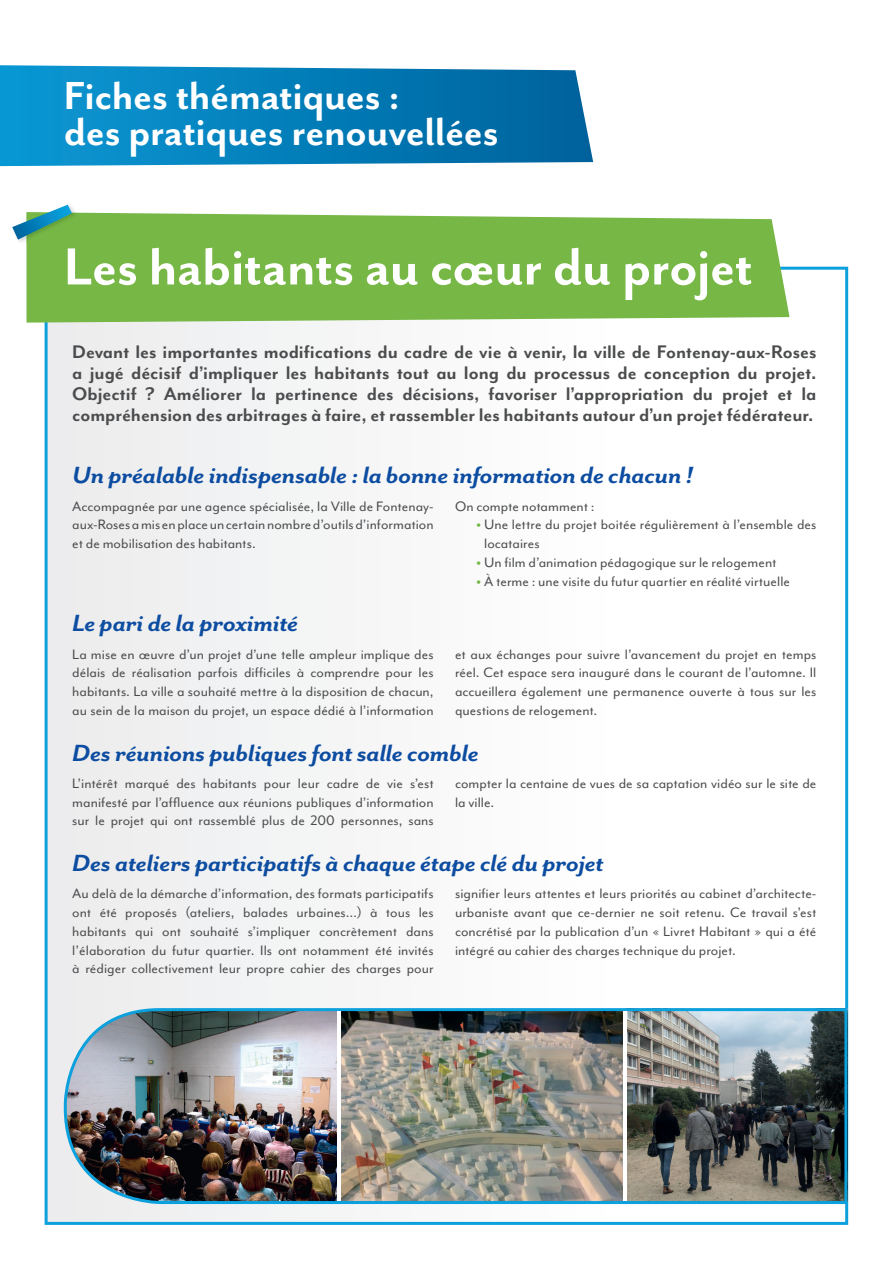
<style>
.page{position:relative;width:893px;height:1263px;background:#fff}
.page>*{position:absolute;margin:0;border:0;box-sizing:border-box;transform-origin:0 0}
.t1{font:700 60px "Mr Eaves San OT";letter-spacing:-.01em;color:#fff}
.t2{font:700 45px/36px "Mr Eaves San OT";letter-spacing:-.01em;color:#fff}
.t3{font:italic 700 27px "Mr Eaves San OT";letter-spacing:-.01em;color:#0d4da1;scale:1.08 1}
.t4{font:700 21px/21px "Mr Eaves Mod OT";letter-spacing:-.005em;color:#4b4c4d;text-align:justify}
.t5{font:15.75px/18.8px "Mr Eaves Mod OT";letter-spacing:.005em;color:#4b4c4d;text-align:justify}
.s1{font-weight:800;color:#76b745}
</style>
<div class="page">
<div style="left:46px;top:268px;width:801px;height:955px;background:linear-gradient(to right,#ededee,#fff)"></div>
<svg style="left:27px;top:212px;width:762px;height:111px;background:#7fbc52"></svg>
<img style="left:18px;top:204px;width:56px;height:40px">
<img style="left:27px;top:212px;width:50px;height:32px">
<svg style="left:12px;top:205px;width:60px;height:35px"></svg>
<img style="left:62px;top:1007px;width:787px;height:198px">
<hr style="left:338px;top:1011px;width:3px;height:190px;background:#fff">
<hr style="left:623px;top:1011px;width:4px;height:190px;background:#fff">
<svg style="left:0;top:65px;width:593px;height:101px;background:#1385bd"></svg>
<h2 class="t2" style="left:64px;top:78px;width:436px">Fiches thématiques :<br>des pratiques renouvellées</h2>
<h1 class="t1" style="left:64px;top:234px;width:691px">Les habitants au cœur du projet</h1>
<p class="t4" style="left:72px;top:341px;width:746px">Devant les importantes modifications du cadre de vie à venir, la ville de Fontenay-aux-Roses a jugé décisif d’impliquer les habitants tout au long du processus de conception du projet.<br>Objectif ? Améliorer la pertinence des décisions, favoriser l’appropriation du projet et la compréhension des arbitrages à faire, et rassembler les habitants autour d’un projet fédérateur.</p>
<h3 class="t3" style="left:72px;top:461px;width:576px">Un préalable indispensable : la bonne information de chacun !</h3>
<p class="t5" style="left:72px;top:497px;width:363px">Accompagnée par une agence spécialisée, la Ville de Fontenay&shy;aux-Roses a mis en place un certain nombre d’outils d’information et de mobilisation des habitants.</p>
<p class="t5" style="left:455px;top:497px;width:141px">On compte notamment :</p>
<p class="t5" style="left:484px;top:515px;width:334px;text-indent:-8px"><span class="s1">•</span> Une lettre du projet boitée régulièrement à l’ensemble des locataires</p>
<p class="t5" style="left:476px;top:553px;width:302px"><span class="s1">•</span> Un film d’animation pédagogique sur le relogement</p>
<p class="t5" style="left:476px;top:572px;width:315px"><span class="s1">•</span> À terme : une visite du futur quartier en réalité virtuelle</p>
<h3 class="t3" style="left:72px;top:609px;width:211px">Le pari de la proximité</h3>
<p class="t5" style="left:72px;top:645px;width:363px">La mise en œuvre d’un projet d’une telle ampleur implique des délais de réalisation parfois difficiles à comprendre pour les habitants. La ville a souhaité mettre à la disposition de chacun, au sein de la maison du projet, un espace dédié à l’information</p>
<p class="t5" style="left:455px;top:645px;width:363px">et aux échanges pour suivre l’avancement du projet en temps réel. Cet espace sera inauguré dans le courant de l’automne. Il accueillera également une permanence ouverte à tous sur les questions de relogement.</p>
<h3 class="t3" style="left:72px;top:738px;width:378px">Des réunions publiques font salle comble</h3>
<p class="t5" style="left:72px;top:774px;width:363px">L’intérêt marqué des habitants pour leur cadre de vie s’est manifesté par l’affluence aux réunions publiques d’information sur le projet qui ont rassemblé plus de 200 personnes, sans</p>
<p class="t5" style="left:455px;top:774px;width:363px">compter la centaine de vues de sa captation vidéo sur le site de la ville.</p>
<h3 class="t3" style="left:72px;top:848px;width:494px">Des ateliers participatifs à chaque étape clé du projet</h3>
<p class="t5" style="left:72px;top:884px;width:363px">Au delà de la démarche d’information, des formats participatifs ont été proposés (ateliers, balades urbaines…) à tous les habitants qui ont souhaité s’impliquer concrètement dans l’élaboration du futur quartier. Ils ont notamment été invités à rédiger collectivement leur propre cahier des charges pour</p>
<p class="t5" style="left:455px;top:884px;width:363px">signifier leurs attentes et leurs priorités au cabinet d’architecte&shy;urbaniste avant que ce-dernier ne soit retenu. Ce travail s’est concrétisé par la publication d’un « Livret Habitant » qui a été intégré au cahier des charges technique du projet.</p>
</div>
